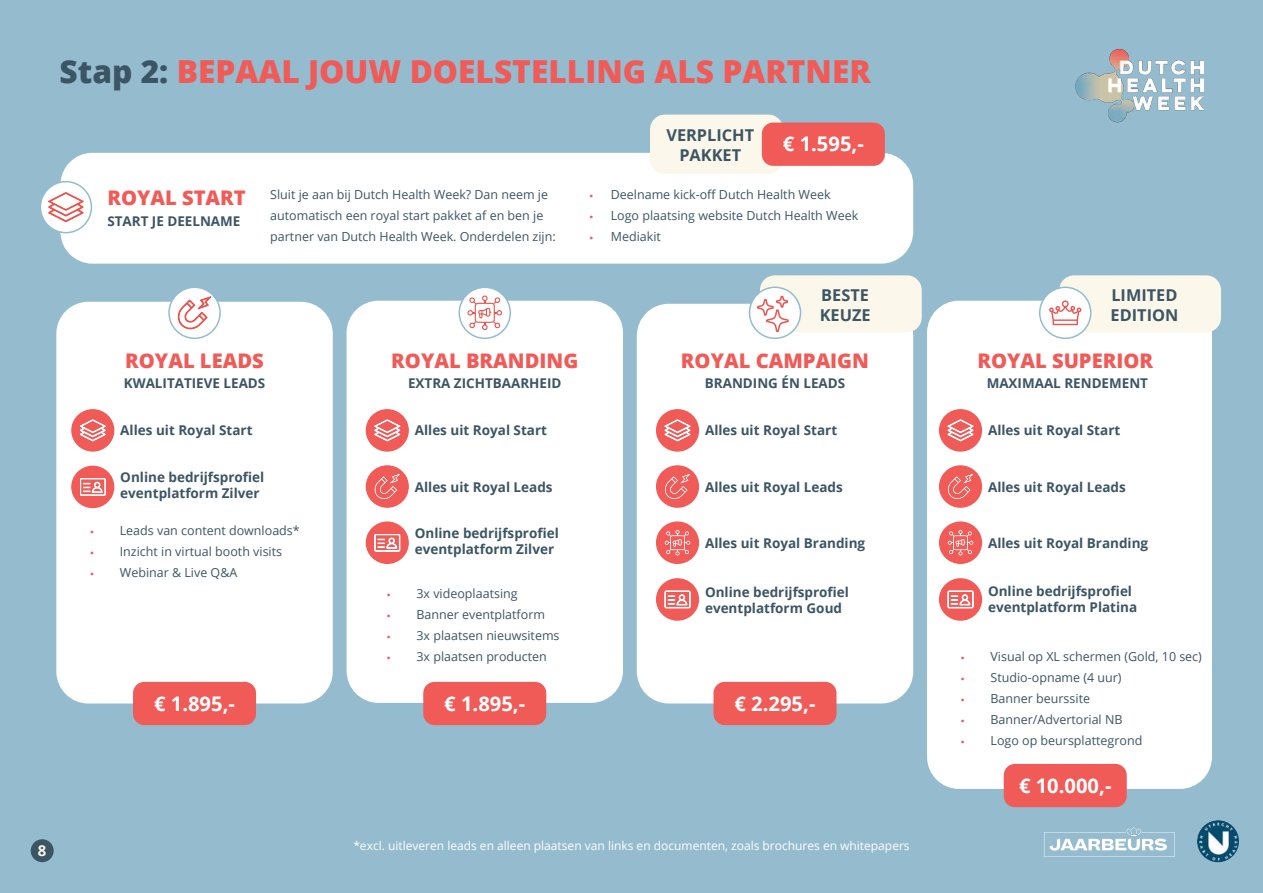
<style>
.page{position:relative;width:1263px;height:893px;background:#94bcce}
.page>*{position:absolute;margin:0;border:0;box-sizing:border-box;transform-origin:0 0}
.t1{font:800 31.65px "Open Sans";color:#f05a57}
.t2{font:700 20.25px "Open Sans";color:#fff}
.t3{font:800 20.1px "Open Sans";color:#f05a57}
.t4{font:700 16.35px "Open Sans";color:#3c5564}
.t5{font:700 15px "Open Sans";color:#fbf8eb}
.t6{font:700 13.5px/16.2px "Open Sans";color:#3c5564}
.t7{font:12.45px/21px "Open Sans";color:#3c5564}
.t8{font:12px "Open Sans";color:#fff}
.s1{color:#3c5564}
.s2{font-family:"Proxima Nova";color:#f05a57}
</style>
<div class="page">
<div style="left:927px;top:301px;width:285px;height:488px;background:#fff;border-radius:32px"></div>
<div style="left:56px;top:302px;width:277px;height:401px;background:#fff;border-radius:32px"></div>
<div style="left:347px;top:301px;width:276px;height:402px;background:#fff;border-radius:32px"></div>
<div style="left:637px;top:304px;width:276px;height:399px;background:#fff;border-radius:32px"></div>
<div style="left:60px;top:153px;width:853px;height:111px;background:#fff;border-radius:32px"></div>
<div style="left:939px;top:409px;width:43px;height:43px;background:#f05a57;border-radius:50%"></div>
<svg style="left:948px;top:420px;width:25px;height:21px"></svg>
<div style="left:656px;top:409px;width:43px;height:43px;background:#f05a57;border-radius:50%"></div>
<svg style="left:665px;top:420px;width:25px;height:21px"></svg>
<div style="left:366px;top:409px;width:43px;height:43px;background:#f05a57;border-radius:50%"></div>
<svg style="left:374px;top:420px;width:26px;height:21px"></svg>
<div style="left:71px;top:409px;width:43px;height:43px;background:#f05a57;border-radius:50%"></div>
<svg style="left:80px;top:420px;width:26px;height:21px"></svg>
<div style="left:939px;top:465px;width:43px;height:43px;background:#f05a57;border-radius:50%"></div>
<svg style="left:948px;top:474px;width:25px;height:25px"></svg>
<div style="left:656px;top:465px;width:43px;height:43px;background:#f05a57;border-radius:50%"></div>
<svg style="left:665px;top:474px;width:25px;height:25px"></svg>
<div style="left:366px;top:465px;width:43px;height:43px;background:#f05a57;border-radius:50%"></div>
<svg style="left:374px;top:474px;width:26px;height:25px"></svg>
<div style="left:939px;top:521px;width:43px;height:43px;background:#f05a57;border-radius:50%"></div>
<svg style="left:948px;top:530px;width:25px;height:25px"></svg>
<div style="left:656px;top:521px;width:43px;height:43px;background:#f05a57;border-radius:50%"></div>
<svg style="left:665px;top:530px;width:25px;height:25px"></svg>
<div style="left:939px;top:578px;width:43px;height:43px;background:#f05a57;border-radius:50%"></div>
<svg style="left:948px;top:591px;width:25px;height:17px"></svg>
<div style="left:656px;top:578px;width:43px;height:43px;background:#f05a57;border-radius:50%"></div>
<svg style="left:665px;top:591px;width:25px;height:17px"></svg>
<div style="left:366px;top:521px;width:43px;height:43px;background:#f05a57;border-radius:50%"></div>
<svg style="left:374px;top:534px;width:26px;height:17px"></svg>
<div style="left:71px;top:466px;width:43px;height:42px;background:#f05a57;border-radius:50%"></div>
<svg style="left:80px;top:478px;width:26px;height:18px"></svg>
<div style="left:133px;top:682px;width:123px;height:43px;background:#f05a57;border-radius:11px"></div>
<div style="left:423px;top:682px;width:123px;height:43px;background:#f05a57;border-radius:11px"></div>
<div style="left:650px;top:115px;width:133px;height:59px;background:#fbf8eb;border-radius:15px"></div>
<div style="left:1059px;top:275px;width:162px;height:57px;background:#fbf8eb;border-radius:15px"></div>
<div style="left:760px;top:275px;width:162px;height:57px;background:#fbf8eb;border-radius:15px"></div>
<div style="left:713px;top:682px;width:123px;height:43px;background:#f05a57;border-radius:11px"></div>
<div style="left:1004px;top:764px;width:123px;height:43px;background:#f05a57;border-radius:11px"></div>
<div style="left:1040px;top:287px;width:51px;height:51px;background:#fff;border-radius:50%"></div>
<svg style="left:1049px;top:300px;width:32px;height:25px"></svg>
<div style="left:1039px;top:287px;width:52px;height:52px;border:2px solid #94bcce;border-radius:50%"></div>
<div style="left:749px;top:287px;width:51px;height:51px;background:#fff;border-radius:50%"></div>
<svg style="left:757px;top:296px;width:32px;height:36px"></svg>
<div style="left:749px;top:287px;width:52px;height:52px;border:2px solid #94bcce;border-radius:50%"></div>
<div style="left:459px;top:287px;width:51px;height:51px;background:#fff;border-radius:50%"></div>
<svg style="left:467px;top:295px;width:35px;height:35px"></svg>
<div style="left:458px;top:287px;width:53px;height:52px;border:2px solid #94bcce;border-radius:50%"></div>
<div style="left:169px;top:287px;width:51px;height:51px;background:#fff;border-radius:50%"></div>
<svg style="left:177px;top:296px;width:35px;height:34px"></svg>
<div style="left:168px;top:287px;width:53px;height:52px;border:2px solid #94bcce;border-radius:50%"></div>
<div style="left:40px;top:182px;width:51px;height:51px;background:#fff;border-radius:50%"></div>
<svg style="left:48px;top:192px;width:36px;height:30px"></svg>
<div style="left:40px;top:181px;width:52px;height:52px;border:2px solid #94bcce;border-radius:50%"></div>
<div style="left:762px;top:123px;width:123px;height:43px;background:#f05a57;border-radius:11px"></div>
<img style="left:1075px;top:48px;width:128px;height:75px">
<div style="left:31px;top:839px;width:23px;height:23px;background:#3c5564;border-radius:50%"></div>
<svg style="left:1044px;top:827px;width:131px;height:30px"></svg>
<img style="left:1197px;top:820px;width:42px;height:42px;border-radius:21px">
<p class="t1" style="left:60px;top:47px;width:813px"><span class="s1">Stap 2:</span> BEPAAL JOUW DOELSTELLING ALS PARTNER</p>
<p class="t3" style="left:107px;top:182px;width:140px">ROYAL START</p>
<p class="t6" style="left:107px;top:213px;width:135px">START JE DEELNAME</p>
<p class="t4" style="left:666px;top:124px;width:89px">VERPLICHT</p>
<p class="t4" style="left:679px;top:143px;width:63px">PAKKET</p>
<p class="t2" style="left:783px;top:130px;width:82px">€ 1.595,-</p>
<p class="t7" style="left:270px;top:183px;width:287px">Sluit je aan bij Dutch Health Week? Dan neem je automatisch een royal start pakket af en ben je partner van Dutch Health Week. Onderdelen zijn:</p>
<p class="t7" style="left:589px;top:183px;width:243px"><span class="s2">•</span> Deelname kick-off Dutch Health Week</p>
<p class="t7" style="left:589px;top:204px;width:271px"><span class="s2">•</span> Logo plaatsing website Dutch Health Week</p>
<p class="t7" style="left:589px;top:225px;width:73px"><span class="s2">•</span> Mediakit</p>
<p class="t5" style="left:38px;top:840px;width:10px">8</p>
<p class="t4" style="left:821px;top:284px;width:49px">BESTE</p>
<p class="t4" style="left:820px;top:303px;width:52px">KEUZE</p>
<p class="t4" style="left:1111px;top:284px;width:68px">LIMITED</p>
<p class="t4" style="left:1110px;top:303px;width:69px">EDITION</p>
<p class="t3" style="left:125px;top:346px;width:140px">ROYAL LEADS</p>
<p class="t3" style="left:391px;top:346px;width:188px">ROYAL BRANDING</p>
<p class="t3" style="left:681px;top:346px;width:190px">ROYAL CAMPAIGN</p>
<p class="t3" style="left:977px;top:346px;width:177px">ROYAL SUPERIOR</p>
<p class="t6" style="left:124px;top:375px;width:143px">KWALITATIEVE LEADS</p>
<p class="t6" style="left:408px;top:375px;width:155px">EXTRA ZICHTBAARHEID</p>
<p class="t6" style="left:705px;top:375px;width:142px">BRANDING ÉN LEADS</p>
<p class="t6" style="left:987px;top:375px;width:163px">MAXIMAAL RENDEMENT</p>
<p class="t6" style="left:120px;top:422px;width:134px">Alles uit Royal Start</p>
<p class="t6" style="left:415px;top:422px;width:134px">Alles uit Royal Start</p>
<p class="t6" style="left:705px;top:422px;width:134px">Alles uit Royal Start</p>
<p class="t6" style="left:988px;top:422px;width:134px">Alles uit Royal Start</p>
<p class="t6" style="left:120px;top:469px;width:146px">Online bedrijfsprofiel eventplatform Zilver</p>
<p class="t6" style="left:415px;top:478px;width:139px">Alles uit Royal Leads</p>
<p class="t6" style="left:705px;top:478px;width:139px">Alles uit Royal Leads</p>
<p class="t6" style="left:988px;top:478px;width:139px">Alles uit Royal Leads</p>
<p class="t7" style="left:90px;top:519px;width:211px"><span class="s2">•</span> Leads van content downloads*</p>
<p class="t7" style="left:90px;top:540px;width:194px"><span class="s2">•</span> Inzicht in virtual booth visits</p>
<p class="t7" style="left:90px;top:561px;width:149px"><span class="s2">•</span> Webinar &amp; Live Q&amp;A</p>
<p class="t6" style="left:415px;top:525px;width:146px">Online bedrijfsprofiel eventplatform Zilver</p>
<p class="t6" style="left:705px;top:534px;width:162px">Alles uit Royal Branding</p>
<p class="t6" style="left:988px;top:534px;width:162px">Alles uit Royal Branding</p>
<p class="t6" style="left:988px;top:583px;width:151px">Online bedrijfsprofiel eventplatform Platina</p>
<p class="t6" style="left:705px;top:584px;width:146px">Online bedrijfsprofiel eventplatform Goud</p>
<p class="t7" style="left:386px;top:582px;width:133px"><span class="s2">•</span> 3x videoplaatsing</p>
<p class="t7" style="left:386px;top:603px;width:160px"><span class="s2">•</span> Banner eventplatform</p>
<p class="t7" style="left:386px;top:624px;width:175px"><span class="s2">•</span> 3x plaatsen nieuwsitems</p>
<p class="t7" style="left:386px;top:645px;width:162px"><span class="s2">•</span> 3x plaatsen producten</p>
<p class="t7" style="left:960px;top:645px;width:243px"><span class="s2">•</span> Visual op XL schermen (Gold, 10 sec)</p>
<p class="t7" style="left:960px;top:666px;width:163px"><span class="s2">•</span> Studio-opname (4 uur)</p>
<p class="t7" style="left:960px;top:687px;width:131px"><span class="s2">•</span> Banner beurssite</p>
<p class="t7" style="left:960px;top:708px;width:163px"><span class="s2">•</span> Banner/Advertorial NB</p>
<p class="t7" style="left:960px;top:729px;width:183px"><span class="s2">•</span> Logo op beursplattegrond</p>
<p class="t2" style="left:734px;top:689px;width:82px">€ 2.295,-</p>
<p class="t2" style="left:154px;top:689px;width:82px">€ 1.895,-</p>
<p class="t2" style="left:444px;top:689px;width:82px">€ 1.895,-</p>
<p class="t8" style="left:353px;top:837px;width:558px">*excl. uitleveren leads en alleen plaatsen van links en documenten, zoals brochures en whitepapers</p>
<p class="t2" style="left:1019px;top:771px;width:94px">€ 10.000,-</p>
</div>
